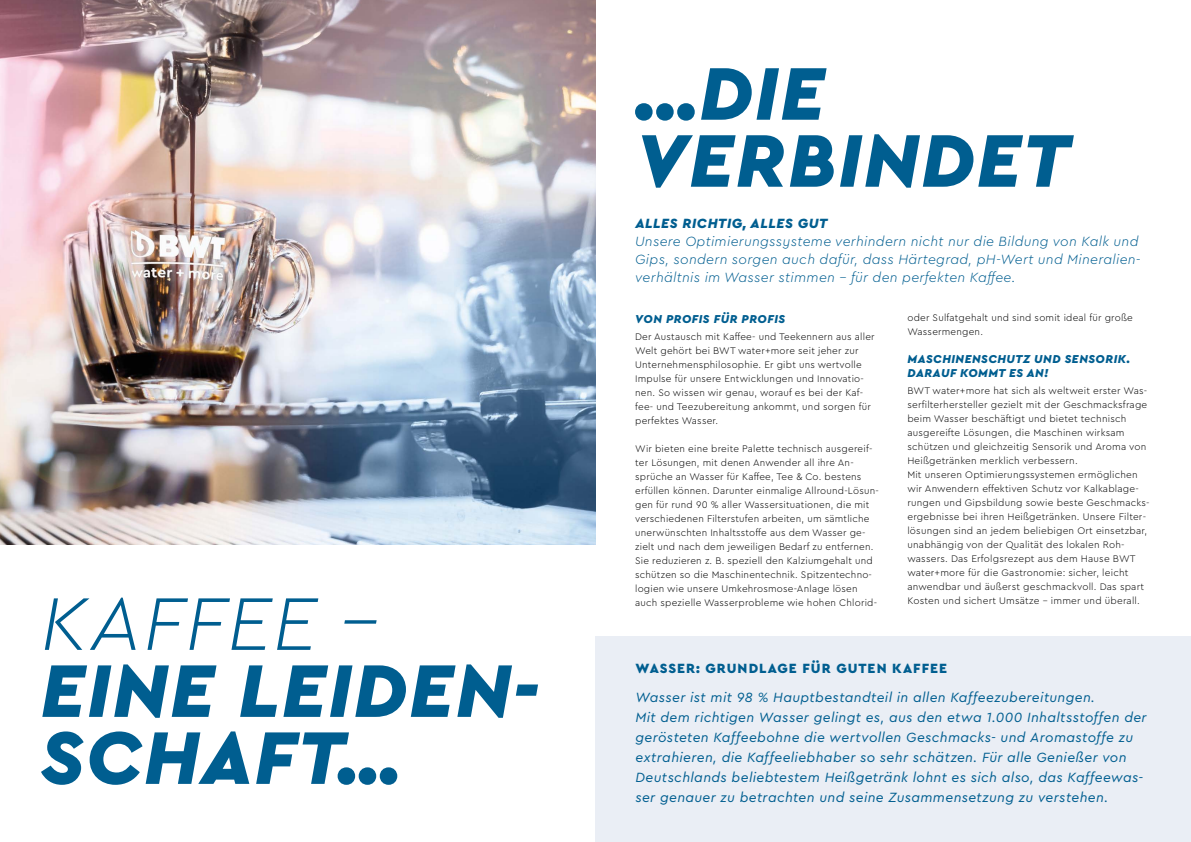
<style>
.page{position:relative;width:1191px;height:842px;background:#fff}
.page>*{position:absolute;margin:0;border:0;box-sizing:border-box;transform-origin:0 0}
.t1{font:italic 900 78px/67px "Cera PRO";letter-spacing:.02em;color:#005e90}
.t2{font:italic 300 78px "Cera PRO";letter-spacing:.02em;color:#005e90}
.t3{font:italic 14px/20px "Cera PRO";letter-spacing:.025em;color:#005e90}
.t4{font:italic 300 14px/18px "Cera PRO";letter-spacing:.02em;color:#005e90}
.t5{font:900 14px "Cera PRO";letter-spacing:.075em;color:#005e90}
.t6{font:italic 900 14px "Cera PRO";letter-spacing:.04em;color:#005e90}
.t7{font:italic 900 12px/14px "Cera PRO";letter-spacing:.04em;color:#005e90}
.t8{font:300 10px/14px "Cera PRO";letter-spacing:.02em;color:#000}
</style>
<div class="page">
<img style="left:0;top:0;width:595px;height:544px">
<div style="left:595px;top:636px;width:596px;height:206px;background:#e7ebf4"></div>
<h1 class="t2" style="left:40px;top:572px;width:339px">KAFFEE –</h1>
<h1 class="t1" style="left:40px;top:654px;width:500px">EINE LEIDEN-<br>SCHAFT...</h1>
<h1 class="t1" style="left:635px;top:57px;width:435px">...DIE<br>VERBINDET</h1>
<h2 class="t6" style="left:635px;top:214px;width:194px">ALLES RICHTIG, ALLES GUT</h2>
<h2 class="t4" style="left:635px;top:232px;width:507px">Unsere Optimierungssysteme verhindern nicht nur die Bildung von Kalk und<br>Gips, sondern sorgen auch dafür, dass Härtegrad, pH-Wert und Mineralien&shy;verhältnis im Wasser stimmen – für den perfekten Kaffee.</h2>
<p class="t7" style="left:635px;top:311px;width:151px">VON PROFIS FÜR PROFIS</p>
<p class="t8" style="left:635px;top:329px;width:241px">Der Austausch mit Kaffee- und Teekennern aus aller Welt gehört bei BWT water+more seit jeher zur Unternehmensphilosophie. Er gibt uns wertvolle Impulse für unsere Entwicklungen und Innovatio&shy;nen. So wissen wir genau, worauf es bei der Kaf&shy;fee- und Teezubereitung ankommt, und sorgen für perfektes Wasser.</p>
<p class="t8" style="left:635px;top:441px;width:245px">Wir bieten eine breite Palette technisch ausgereif&shy;ter Lösungen, mit denen Anwender all ihre An&shy;sprüche an Wasser für Kaffee, Tee &amp; Co. bestens erfüllen können. Darunter einmalige Allround-Lösun&shy;gen für rund 90 % aller Wassersituationen, die mit verschiedenen Filterstufen arbeiten, um sämtliche unerwünschten Inhaltsstoffe aus dem Wasser ge&shy;zielt und nach dem jeweiligen Bedarf zu entfernen.<br>Sie reduzieren z. B. speziell den Kalziumgehalt und schützen so die Maschinentechnik. Spitzentechno&shy;logien wie unsere Umkehrosmose-Anlage lösen auch spezielle Wasserprobleme wie hohen Chlorid-</p>
<p class="t8" style="left:907px;top:311px;width:227px">oder Sulfatgehalt und sind somit ideal für große<br>Wassermengen.</p>
<p class="t7" style="left:907px;top:352px;width:224px">MASCHINENSCHUTZ UND SENSORIK.<br>DARAUF KOMMT ES AN!</p>
<p class="t8" style="left:907px;top:383px;width:244px">BWT water+more hat sich als weltweit erster Was&shy;serfilterhersteller gezielt mit der Geschmacksfrage beim Wasser beschäftigt und bietet technisch ausgereifte Lösungen, die Maschinen wirksam schützen und gleichzeitig Sensorik und Aroma von Heißgetränken merklich verbessern.<br>Mit unseren Optimierungssystemen ermöglichen wir Anwendern effektiven Schutz vor Kalkablage&shy;rungen und Gipsbildung sowie beste Geschmacks&shy;ergebnisse bei ihren Heißgetränken. Unsere Filter&shy;lösungen sind an jedem beliebigen Ort einsetzbar, unabhängig von der Qualität des lokalen Roh&shy;wassers. Das Erfolgsrezept aus dem Hause BWT water+more für die Gastronomie: sicher, leicht anwendbar und äußerst geschmackvoll. Das spart Kosten und sichert Umsätze – immer und überall.</p>
<h2 class="t5" style="left:635px;top:659px;width:313px">WASSER: GRUNDLAGE FÜR GUTEN KAFFEE</h2>
<p class="t3" style="left:635px;top:686px;width:513px">Wasser ist mit 98 % Hauptbestandteil in allen Kaffeezubereitungen.<br>Mit dem richtigen Wasser gelingt es, aus den etwa 1.000 Inhaltsstoffen der gerösteten Kaffeebohne die wertvollen Geschmacks- und Aromastoffe zu extrahieren, die Kaffeeliebhaber so sehr schätzen. Für alle Genießer von Deutschlands beliebtestem Heißgetränk lohnt es sich also, das Kaffeewas&shy;ser genauer zu betrachten und seine Zusammensetzung zu verstehen.</p>
</div>
